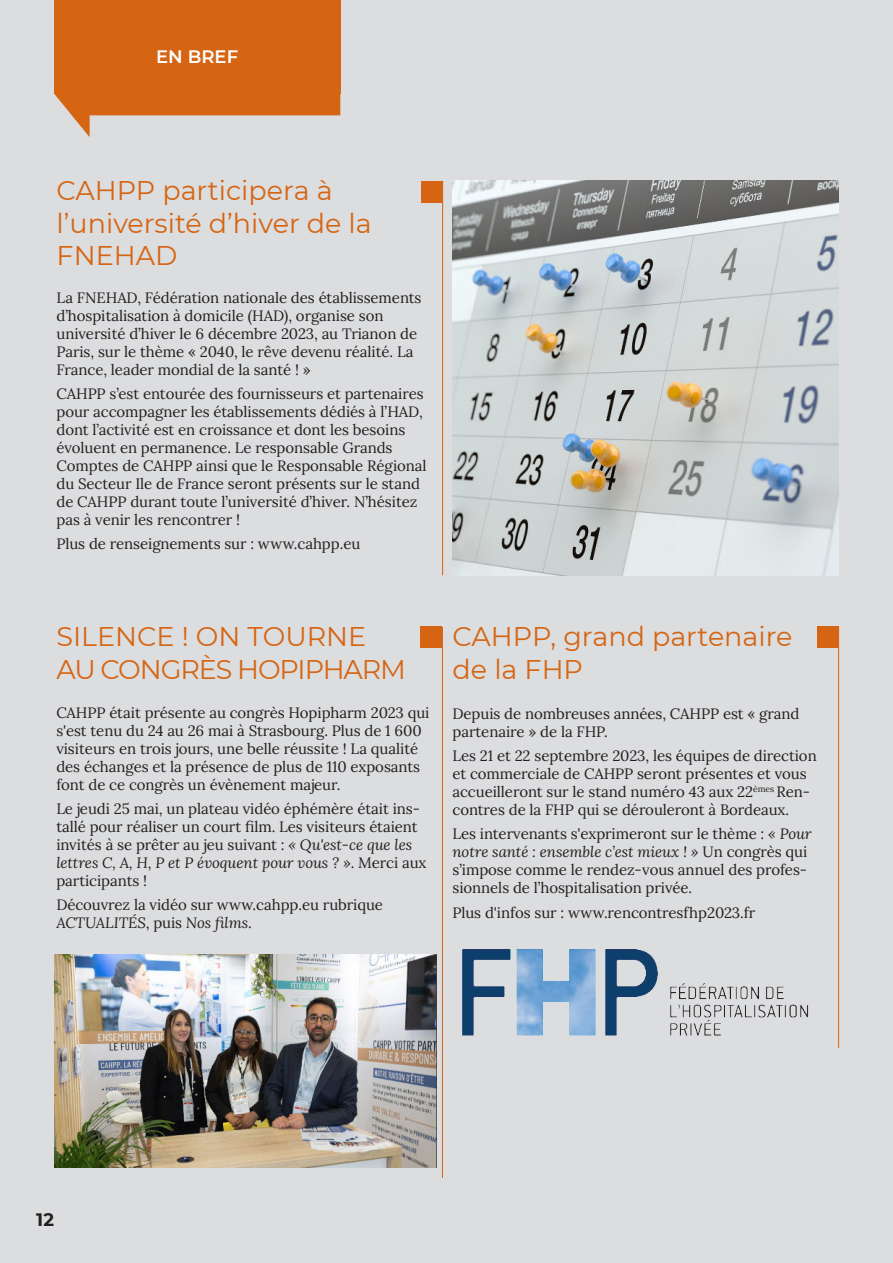
<style>
.page{position:relative;width:893px;height:1263px;background:#dcdddf}
.page>*{position:absolute;margin:0;border:0;box-sizing:border-box;transform-origin:0 0}
.t1{font:27px/32.4px "Montserrat";color:#d66513}
.t2{font:27px/32.4px "Montserrat";letter-spacing:-.04em;color:#d66513}
.t3{font:600 18px "Montserrat";color:#fff}
.t4{font:700 18px "Montserrat";color:#231f20}
.t5{font:15px/18px "Lora";letter-spacing:-.005em;color:#231f20}
.s1{font-style:italic}
</style>
<div class="page">
<div style="left:54px;top:0;width:286px;height:94px;background:#d66513"></div>
<svg style="left:54px;top:94px;width:286px;height:43px"></svg>
<hr style="left:442px;top:181px;width:1px;height:394px;background:#d66513">
<div style="left:421px;top:181px;width:21px;height:21px;background:#d66513"></div>
<hr style="left:442px;top:627px;width:1px;height:551px;background:#d66513">
<div style="left:421px;top:627px;width:21px;height:21px;background:#d66513"></div>
<img style="left:54px;top:955px;width:382px;height:212px">
<hr style="left:838px;top:627px;width:1px;height:421px;background:#d66513">
<div style="left:817px;top:627px;width:21px;height:21px;background:#d66513"></div>
<img style="left:462px;top:949px;width:347px;height:87px">
<img style="left:452px;top:181px;width:387px;height:394px">
<p class="t3" style="left:156px;top:47px;width:83px">EN BREF</p>
<h1 class="t1" style="left:57px;top:175px;width:317px">CAHPP participera à l’université d’hiver de la<br>FNEHAD</h1>
<p class="t5" style="left:56px;top:287px;width:367px">La FNEHAD, Fédération nationale des établissements d’hospitalisation à domicile (HAD), organise son université d’hiver le 6 décembre 2023, au Trianon de Paris, sur le thème « 2040, le rêve devenu réalité. La France, leader mondial de la santé ! »</p>
<p class="t5" style="left:56px;top:384px;width:372px">CAHPP s’est entourée des fournisseurs et partenaires pour accompagner les établissements dédiés à l’HAD, dont l’activité est en croissance et dont les besoins évoluent en permanence. Le responsable Grands Comptes de CAHPP ainsi que le Responsable Régional du Secteur Ile de France seront présents sur le stand de CAHPP durant toute l’université d’hiver. N’hésitez pas à venir les rencontrer !</p>
<p class="t5" style="left:56px;top:534px;width:305px">Plus de renseignements sur : www.cahpp.eu</p>
<h1 class="t2" style="left:56px;top:621px;width:351px">SILENCE ! ON TOURNE<br>AU CONGRÈS HOPIPHARM</h1>
<p class="t5" style="left:56px;top:702px;width:375px">CAHPP était présente au congrès Hopipharm 2023 qui s'est tenu du 24 au 26 mai à Strasbourg. Plus de 1 600 visiteurs en trois jours, une belle réussite ! La qualité des échanges et la présence de plus de 110 exposants font de ce congrès un évènement majeur.</p>
<p class="t5" style="left:56px;top:798px;width:372px">Le jeudi 25 mai, un plateau vidéo éphémère était ins&shy;tallé pour réaliser un court film. Les visiteurs étaient invités à se prêter au jeu suivant : <span class="s1">« Qu'est-ce que les lettres C, A, H, P et P évoquent pour vous ? »</span>. Merci aux participants !</p>
<p class="t5" style="left:56px;top:895px;width:328px">Découvrez la vidéo sur www.cahpp.eu rubrique<br><span class="s1">ACTUALITÉS</span>, puis <span class="s1">Nos films</span>.</p>
<h1 class="t1" style="left:453px;top:621px;width:341px">CAHPP, grand partenaire de la FHP</h1>
<p class="t5" style="left:452px;top:703px;width:348px">Depuis de nombreuses années, CAHPP est « grand partenaire » de la FHP.</p>
<p class="t5" style="left:452px;top:746px;width:366px">Les 21 et 22 septembre 2023, les équipes de direction et commerciale de CAHPP seront présentes et vous accueilleront sur le stand numéro 43 aux 22<sup>èmes</sup> Ren&shy;contres de la FHP qui se dérouleront à Bordeaux.</p>
<p class="t5" style="left:452px;top:824px;width:361px">Les intervenants s'exprimeront sur le thème : <span class="s1">« Pour notre santé : ensemble c’est mieux ! »</span> Un congrès qui s’impose comme le rendez-vous annuel des profes&shy;sionnels de l’hospitalisation privée.</p>
<p class="t5" style="left:452px;top:902px;width:304px">Plus d'infos sur : www.rencontresfhp2023.fr</p>
<p class="t4" style="left:36px;top:1210px;width:19px">12</p>
</div>
